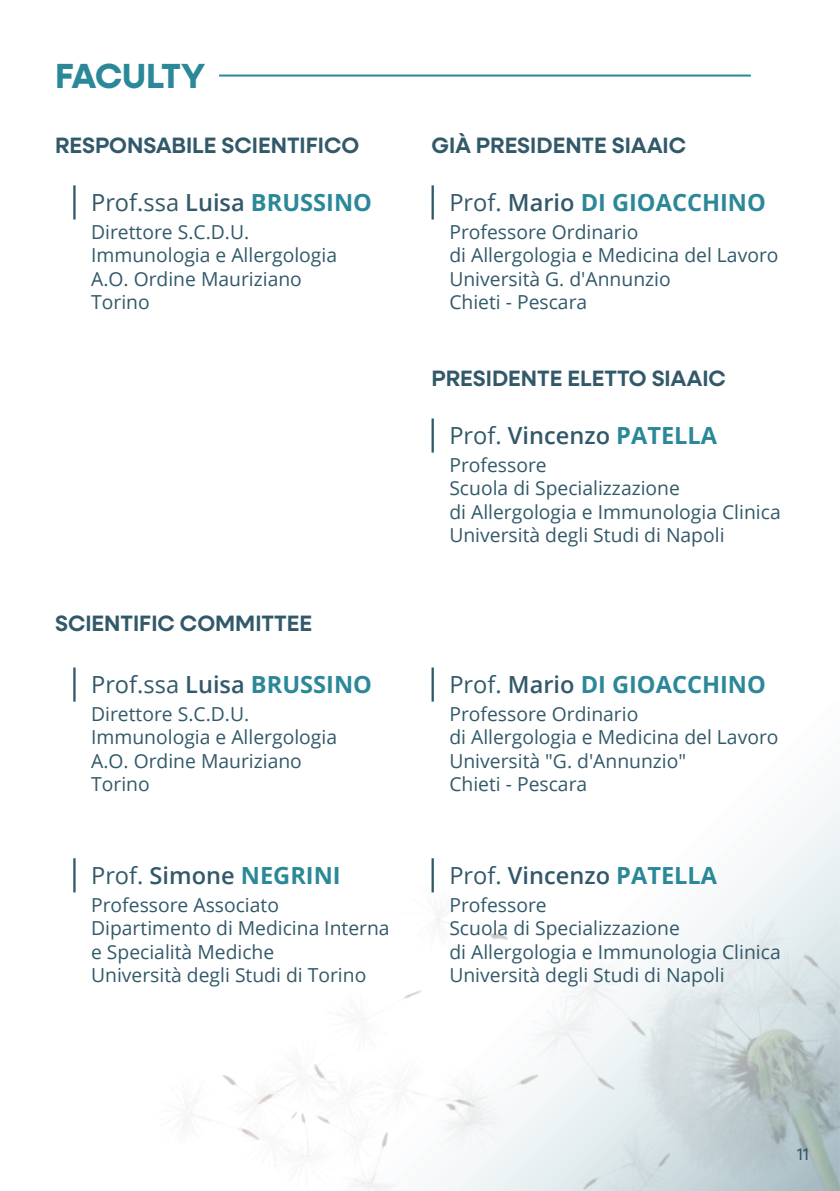
<style>
.page{position:relative;width:840px;height:1191px;background:#fff}
.page>*{position:absolute;margin:0;border:0;box-sizing:border-box;transform-origin:0 0}
.t1{font:700 35px "Neulis Sans";letter-spacing:-.02em;color:#2b8898}
.t2{font:700 23.6px "Open Sans";color:#2b8898}
.t3{font:23.6px "Open Sans";color:#325969}
.t4{font:600 23.6px "Open Sans";color:#325969}
.t5{font:600 22.2px "Neulis Sans";color:#325969}
.t6{font:19.2px/23.6px "Open Sans";color:#325969}
.t7{font:16.8px "Neulis Sans";color:#325969}
.s1{font-weight:600}
.s2{font-weight:700;color:#2b8898}
.s3{font-weight:400;color:#325969}
.s4{font-weight:600;color:#325969}
.s5{font-weight:400}
</style>
<div class="page">
<img style="left:183px;top:797px;width:656px;height:394px">
<hr style="left:219px;top:75px;width:531px;height:2px;background:#2b8898">
<hr style="left:73px;top:185px;width:3px;height:34px;background:#325969">
<hr style="left:431px;top:185px;width:2px;height:34px;background:#325969">
<hr style="left:73px;top:667px;width:3px;height:34px;background:#325969">
<hr style="left:431px;top:667px;width:2px;height:34px;background:#325969">
<hr style="left:73px;top:858px;width:3px;height:34px;background:#325969">
<hr style="left:431px;top:858px;width:2px;height:34px;background:#325969">
<hr style="left:431px;top:418px;width:2px;height:34px;background:#325969">
<h1 class="t1" style="left:55px;top:61px;width:151px">FACULTY</h1>
<p class="t5" style="left:55px;top:133px;width:305px">RESPONSABILE SCIENTIFICO</p>
<p class="t3" style="left:91px;top:192px;width:282px">Prof.ssa <span class="s1">Luisa</span> <span class="s2">BRUSSINO</span></p>
<p class="t6" style="left:91px;top:222px;width:247px">Direttore S.C.D.U.<br>Immunologia e Allergologia<br>A.O. Ordine Mauriziano<br>Torino</p>
<p class="t5" style="left:55px;top:611px;width:258px">SCIENTIFIC COMMITTEE</p>
<p class="t3" style="left:91px;top:674px;width:282px">Prof.ssa <span class="s1">Luisa</span> <span class="s2">BRUSSINO</span></p>
<p class="t6" style="left:91px;top:704px;width:247px">Direttore S.C.D.U.<br>Immunologia e Allergologia<br>A.O. Ordine Mauriziano<br>Torino</p>
<p class="t2" style="left:91px;top:865px;width:251px"><span class="s3">Prof.</span> <span class="s4">Simone</span> NEGRINI</p>
<p class="t6" style="left:91px;top:894px;width:300px">Professore Associato<br>Dipartimento di Medicina Interna e Specialità Mediche<br>Università degli Studi di Torino</p>
<p class="t5" style="left:431px;top:133px;width:256px">GIÀ PRESIDENTE SIAAIC</p>
<p class="t2" style="left:449px;top:193px;width:318px"><span class="s3">Prof.</span> <span class="s4">Mario</span> DI GIOACCHINO</p>
<p class="t6" style="left:449px;top:222px;width:330px">Professore Ordinario<br>di Allergologia e Medicina del Lavoro<br>Università G. d'Annunzio<br>Chieti - Pescara</p>
<p class="t5" style="left:431px;top:366px;width:296px">PRESIDENTE ELETTO SIAAIC</p>
<p class="t4" style="left:449px;top:425px;width:269px"><span class="s5">Prof.</span> Vincenzo <span class="s2">PATELLA</span></p>
<p class="t6" style="left:449px;top:455px;width:332px">Professore<br>Scuola di Specializzazione<br>di Allergologia e Immunologia Clinica<br>Università degli Studi di Napoli</p>
<p class="t2" style="left:449px;top:675px;width:318px"><span class="s3">Prof.</span> <span class="s4">Mario</span> DI GIOACCHINO</p>
<p class="t6" style="left:449px;top:704px;width:330px">Professore Ordinario<br>di Allergologia e Medicina del Lavoro<br>Università "G. d'Annunzio"<br>Chieti - Pescara</p>
<p class="t4" style="left:449px;top:865px;width:269px"><span class="s5">Prof.</span> Vincenzo <span class="s2">PATELLA</span></p>
<p class="t6" style="left:449px;top:894px;width:332px">Professore<br>Scuola di Specializzazione<br>di Allergologia e Immunologia Clinica<br>Università degli Studi di Napoli</p>
<p class="t7" style="left:796px;top:1147px;width:14px">11</p>
</div>
